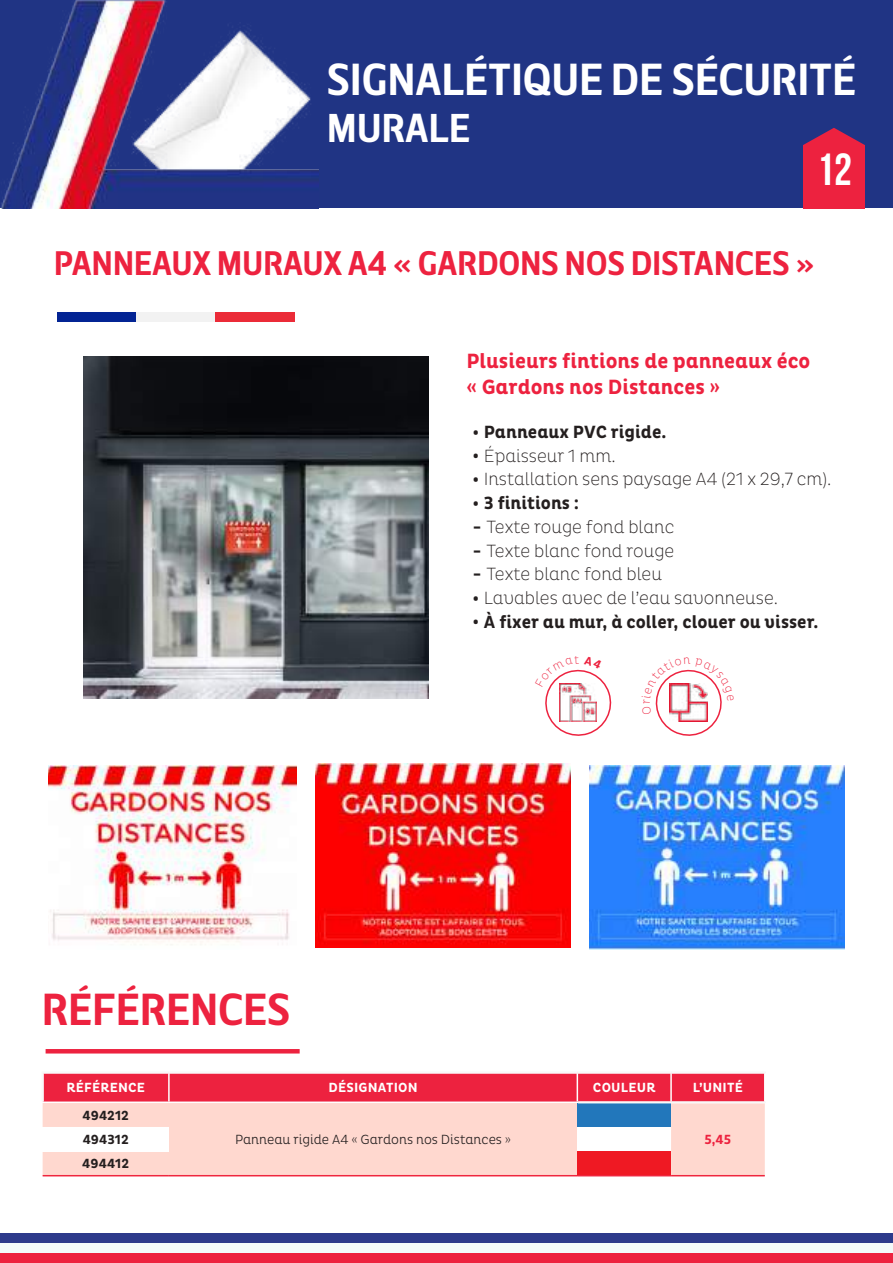
<style>
.page{position:relative;width:893px;height:1263px;background:#fff}
.page>*{position:absolute;margin:0;border:0;box-sizing:border-box;transform-origin:0 0}
.t1{font:700 45px "Bebas Neue";color:#fff}
.t2{font:600 43.5px "Breve Sans Title";letter-spacing:.01em;color:#fff}
.t3{font:600 43.5px "Breve Sans Title";letter-spacing:.01em;color:#ed223f}
.t4{font:600 39px "Breve Sans Title";letter-spacing:.01em;color:#fff}
.t5{font:600 33px "Breve Sans Title";letter-spacing:.01em;color:#ed223f}
.t6{font:700 21px/25.8px "Pluto Cond";color:#ed223f}
.t7{font:200 18px "Pluto Cond";color:#241f1f}
.t8{font:700 18px "Pluto Cond";color:#241f1f}
.t9{font:300 13.5px "Pluto Cond";color:#241f1f}
.t10{font:700 13.5px "Pluto Cond";letter-spacing:.015em;color:#fff}
.t11{font:700 13.5px/24.3px "Pluto Cond";color:#241f1f}
.t12{font:700 13.5px "Pluto Cond";color:#ed223f}
.s1{font-weight:700}
</style>
<div class="page">
<div style="left:0;top:1253px;width:893px;height:10px;background:#ed223f"></div>
<div style="left:0;top:1233px;width:893px;height:10px;background:#2d3a8b"></div>
<div style="left:0;top:1243px;width:893px;height:10px;background:#f3fafa"></div>
<img style="left:84px;top:356px;width:344px;height:342px">
<div style="left:57px;top:312px;width:79px;height:10px;background:#032494"></div>
<div style="left:136px;top:312px;width:79px;height:10px;background:#f2f2f2"></div>
<div style="left:215px;top:312px;width:79px;height:10px;background:#eb2b38"></div>
<div style="left:43px;top:1103px;width:722px;height:72px;background:#ffd8cf"></div>
<div style="left:577px;top:1102px;width:94px;height:25px;background:#27b"></div>
<div style="left:43px;top:1127px;width:126px;height:24px;background:#fff"></div>
<div style="left:577px;top:1127px;width:94px;height:24px;background:#fff"></div>
<div style="left:577px;top:1151px;width:94px;height:25px;background:#ef1923"></div>
<hr style="left:578px;top:1101px;width:93px;height:2px;background:#fff">
<svg style="left:43px;top:1072px;width:722px;height:29px;background:#ed304b"></svg>
<hr style="left:169px;top:1101px;width:409px;height:2px;background:#fff">
<hr style="left:578px;top:1103px;width:93px;height:1px;background:#fff">
<hr style="left:671px;top:1103px;width:94px;height:1px;background:#fff">
<hr style="left:43px;top:1175px;width:126px;height:1px;background:#ef263e">
<hr style="left:169px;top:1175px;width:408px;height:1px;background:#ef263e">
<hr style="left:577px;top:1175px;width:94px;height:1px;background:#ef263e">
<hr style="left:671px;top:1175px;width:94px;height:1px;background:#ef263e">
<hr style="left:46px;top:1049px;width:254px;height:4px;background:#ed223f">
<div style="left:0;top:1px;width:892px;height:207px;background:#203484"></div>
<img style="left:0;top:1px;width:319px;height:207px">
<div style="left:803px;top:145px;width:62px;height:63px;background:#ed223f"></div>
<svg style="left:803px;top:128px;width:62px;height:17px"></svg>
<img style="left:48px;top:766px;width:248px;height:179px">
<img style="left:315px;top:763px;width:255px;height:185px">
<img style="left:590px;top:766px;width:255px;height:184px">
<svg style="left:655px;top:669px;width:67px;height:67px"></svg>
<svg style="left:545px;top:669px;width:67px;height:67px"></svg>
<h2 class="t2" style="left:327px;top:54px;width:530px">SIGNALÉTIQUE DE SÉCURITÉ</h2>
<h3 class="t4" style="left:327px;top:105px;width:145px">MURALE</h3>
<h1 class="t1" style="left:816px;top:145px;width:37px">12</h1>
<h3 class="t5" style="left:54px;top:244px;width:762px">PANNEAUX MURAUX A4 « GARDONS NOS DISTANCES »</h3>
<p class="t6" style="left:466px;top:349px;width:345px">Plusieurs fintions de panneaux éco « Gardons nos Distances »</p>
<h2 class="t3" style="left:42px;top:984px;width:249px">RÉFÉRENCES</h2>
<p class="t8" style="left:473px;top:422px;width:195px">• Panneaux PVC rigide.</p>
<p class="t7" style="left:473px;top:445px;width:144px"><span class="s1">•</span> Épaisseur 1 mm.</p>
<p class="t7" style="left:473px;top:469px;width:360px"><span class="s1">•</span> Installation sens paysage A4 (21 x 29,7 cm).</p>
<p class="t8" style="left:473px;top:493px;width:108px">• 3 finitions :</p>
<p class="t7" style="left:473px;top:516px;width:203px"><span class="s1">-</span> Texte rouge fond blanc</p>
<p class="t7" style="left:473px;top:540px;width:203px"><span class="s1">-</span> Texte blanc fond rouge</p>
<p class="t7" style="left:473px;top:564px;width:191px"><span class="s1">-</span> Texte blanc fond bleu</p>
<p class="t7" style="left:473px;top:588px;width:307px"><span class="s1">•</span> Lavables avec de l’eau savonneuse.</p>
<p class="t8" style="left:473px;top:611px;width:347px">• À fixer au mur, à coller, clouer ou visser.</p>
<p class="t10" style="left:66px;top:1080px;width:80px">RÉFÉRENCE</p>
<p class="t10" style="left:328px;top:1080px;width:91px">DÉSIGNATION</p>
<p class="t10" style="left:593px;top:1080px;width:64px">COULEUR</p>
<p class="t10" style="left:693px;top:1080px;width:51px">L’UNITÉ</p>
<p class="t11" style="left:83px;top:1104px;width:48px">494212<br>494312</p>
<p class="t9" style="left:235px;top:1132px;width:278px">Panneau rigide A4 « Gardons nos Distances »</p>
<p class="t12" style="left:704px;top:1132px;width:28px">5,45</p>
<p class="t11" style="left:82px;top:1152px;width:48px">494412</p>
</div>
